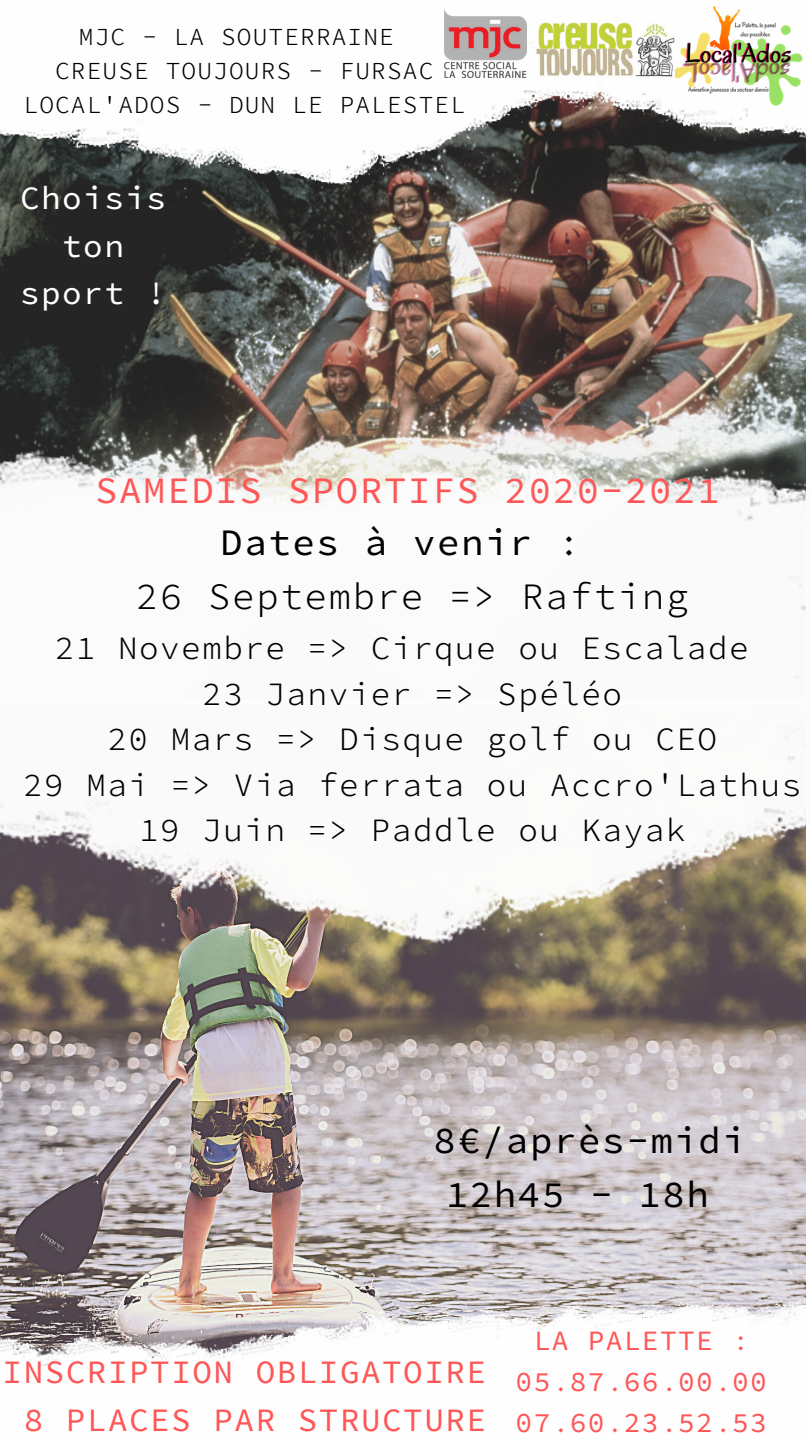
<style>
.page{position:relative;width:810px;height:1440px;background:#fff}
.page>*{position:absolute;margin:0;border:0;box-sizing:border-box;transform-origin:0 0}
.t1{font:32px/54.3px "Kawkab Mono";letter-spacing:.055em;color:#000}
.t2{font:32px "Kawkab Mono";letter-spacing:.055em;color:#ff5757}
.t3{font:300 32px "Kawkab Mono";letter-spacing:.055em;color:#000}
.t4{font:300 28px "Kawkab Mono";letter-spacing:.055em;color:#000}
.t5{font:28px/47.6px "Kawkab Mono";letter-spacing:.055em;color:#ff5757;text-align:right}
.t6{font:28px/47.6px "Kawkab Mono";letter-spacing:.055em;color:#fff;text-align:center}
.t7{font:24px/40.8px "Kawkab Mono";letter-spacing:.055em;color:#ff5757;text-align:center}
.t8{font:300 21px "Kawkab Mono";letter-spacing:.055em;color:#000}
</style>
<div class="page">
<img style="left:0;top:199px;width:805px;height:175px">
<img style="left:0;top:1031px;width:805px;height:262px">
<img style="left:0;top:374px;width:806px;height:657px">
<img style="left:0;top:8px;width:806px;height:191px">
<img style="left:0;top:1293px;width:806px;height:84px">
<img style="left:445px;top:8px;width:82px;height:70px">
<img style="left:652px;top:6px;width:154px;height:143px">
<img style="left:535px;top:22px;width:139px;height:56px">
<p class="t8" style="left:79px;top:25px;width:317px">MJC - LA SOUTERRAINE</p>
<p class="t8" style="left:55px;top:59px;width:380px">CREUSE TOUJOURS - FURSAC</p>
<p class="t8" style="left:24px;top:93px;width:443px">LOCAL'ADOS - DUN LE PALESTEL</p>
<p class="t6" style="left:20px;top:176px;width:148px">Choisis ton sport !</p>
<p class="t2" style="left:95px;top:473px;width:626px">SAMEDIS SPORTIFS 2020-2021</p>
<p class="t1" style="left:220px;top:517px;width:361px">Dates à venir :</p>
<p class="t3" style="left:136px;top:579px;width:554px">26 Septembre =&gt; Rafting</p>
<p class="t4" style="left:55px;top:633px;width:695px">21 Novembre =&gt; Cirque ou Escalade</p>
<p class="t4" style="left:202px;top:678px;width:421px">23 Janvier =&gt; Spéléo</p>
<p class="t4" style="left:107px;top:724px;width:611px">20 Mars =&gt; Disque golf ou CEO</p>
<p class="t4" style="left:23px;top:770px;width:780px">29 Mai =&gt; Via ferrata ou Accro'Lathus</p>
<p class="t4" style="left:139px;top:815px;width:548px">19 Juin =&gt; Paddle ou Kayak</p>
<p class="t1" style="left:446px;top:1114px;width:301px;text-indent:-12px">8€/après-midi<br>12h45 - 18h</p>
<p class="t5" style="left:3px;top:1350px;width:485px">INSCRIPTION OBLIGATOIRE<br>8 PLACES PAR STRUCTURE</p>
<p class="t7" style="left:516px;top:1322px;width:253px">LA PALETTE :<br>05.87.66.00.00<br>07.60.23.52.53</p>
</div>
